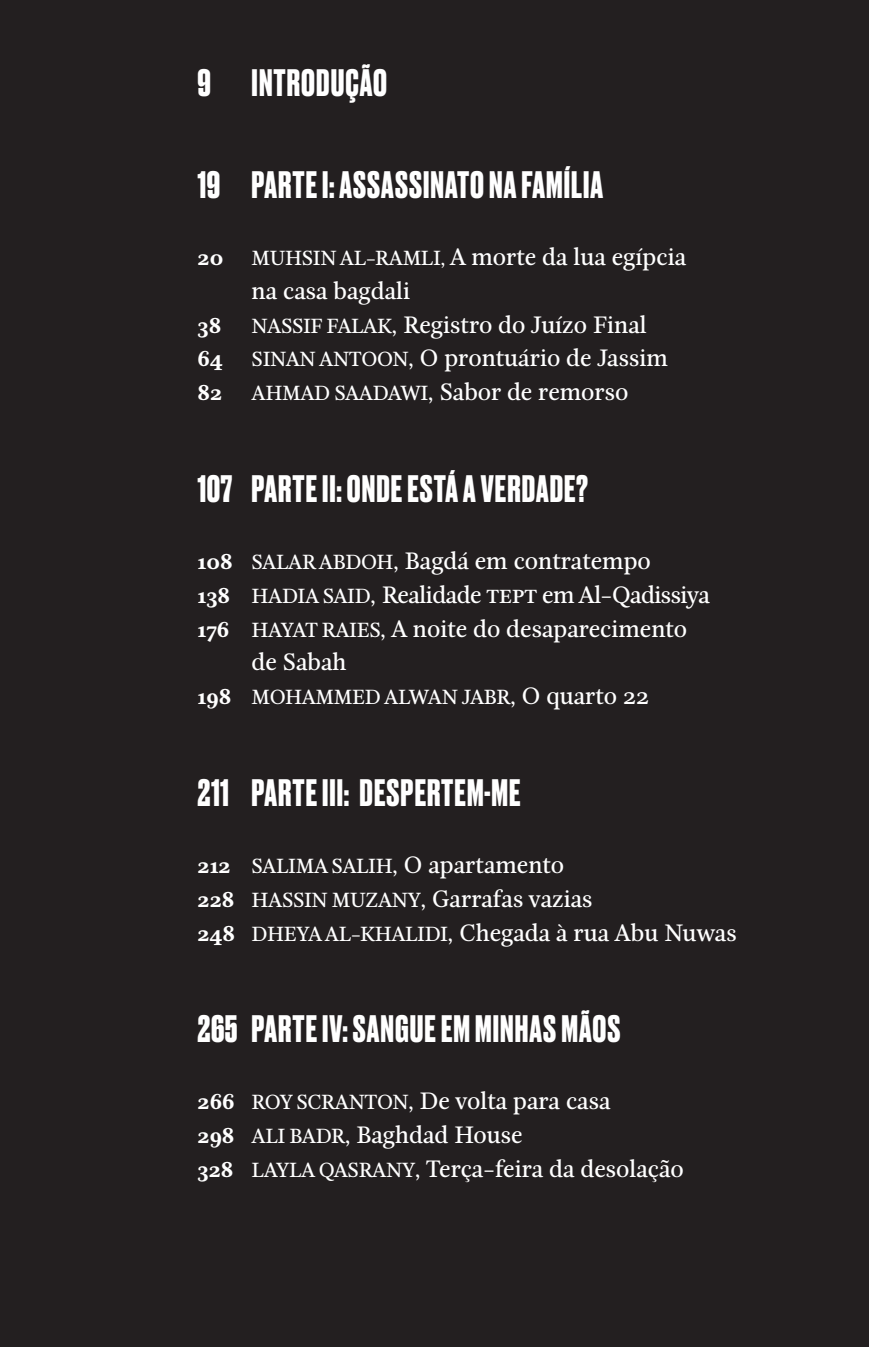
<style>
.page{position:relative;width:869px;height:1347px;background:#fff}
.page>*{position:absolute;margin:0;border:0;box-sizing:border-box;transform-origin:0 0}
.t1{font:700 36px "Druk";letter-spacing:.03em;color:#fff}
.t2{font:24.75px/33.8px "Nyte";color:#fff}
.t3{font:24.75px "Nyte";letter-spacing:-.02em;color:#fff}
.t4{font:700 22.5px "Nyte";color:#fff}
.t5{font:21.38px "Nyte";letter-spacing:.055em;color:#fff}
.s1{font-size:21.38px}
.s2{font-weight:700;font-size:22.5px}
.s3{font-size:24.75px}
</style>
<div class="page">
<div style="left:0;top:0;width:869px;height:1346px;background:#231f20"></div>
<h1 class="t1" style="left:198px;top:58px;width:191px">9 INTRODUÇÃO</h1>
<h1 class="t1" style="left:198px;top:160px;width:407px">19 PARTE I: ASSASSINATO NA FAMÍLIA</h1>
<p class="t4" style="left:198px;top:241px;width:27px">20</p>
<p class="t2" style="left:252px;top:239px;width:436px"><span class="s1">MUHSIN AL-RAMLI,</span> A morte da lua egípcia na casa bagdali</p>
<p class="t4" style="left:198px;top:309px;width:25px">38</p>
<p class="t2" style="left:252px;top:306px;width:397px"><span class="s1">NASSIF FALAK</span>, Registro do Juízo Final</p>
<p class="t4" style="left:198px;top:343px;width:27px">64</p>
<p class="t2" style="left:252px;top:340px;width:418px"><span class="s1">SINAN ANTOON</span>, O prontuário de Jassim</p>
<p class="t4" style="left:198px;top:376px;width:26px">82</p>
<p class="t2" style="left:252px;top:374px;width:378px"><span class="s1">AHMAD SAADAWI</span>, Sabor de remorso</p>
<h1 class="t1" style="left:198px;top:463px;width:392px">107 PARTE II: ONDE ESTÁ A VERDADE?</h1>
<p class="t2" style="left:198px;top:543px;width:455px"><span class="s2">108</span> <span class="s1">SALAR ABDOH</span>, Bagdá em contratempo</p>
<p class="t3" style="left:198px;top:577px;width:514px"><span class="s2">138</span> <span class="s1">HADIA SAID</span>, Realidade TEPT em Al-Qadissiya</p>
<p class="t2" style="left:198px;top:610px;width:491px"><span class="s2">176</span> <span class="s1">HAYAT RAIES</span>, A noite do desaparecimento</p>
<p class="t2" style="left:252px;top:644px;width:96px">de Sabah</p>
<p class="t5" style="left:198px;top:681px;width:453px"><span class="s2">198</span> MOHAMMED ALWAN JABR<span class="s3">, O quarto 22</span></p>
<h1 class="t1" style="left:198px;top:767px;width:324px">211 PARTE III: DESPERTEM-ME</h1>
<p class="t2" style="left:198px;top:846px;width:541px"><span class="s2">212</span> <span class="s1">SALIMA SALIH</span>, O apartamento<br><span class="s2">228</span> <span class="s1">HASSIN MUZANY</span>, Garrafas vazias<br><span class="s2">248</span> <span class="s1">DHEYA AL-KHALIDI</span>, Chegada à rua Abu Nuwas</p>
<h1 class="t1" style="left:198px;top:1003px;width:424px">265 PARTE IV: SANGUE EM MINHAS MÃOS</h1>
<p class="t2" style="left:198px;top:1083px;width:488px"><span class="s2">266</span> <span class="s1">ROY SCRANTON</span>, De volta para casa<br><span class="s2">298</span> <span class="s1">ALI BADR</span>, Baghdad House<br><span class="s2">328</span> <span class="s1">LAYLA QASRANY</span>, Terça-feira da desolação</p>
</div>
